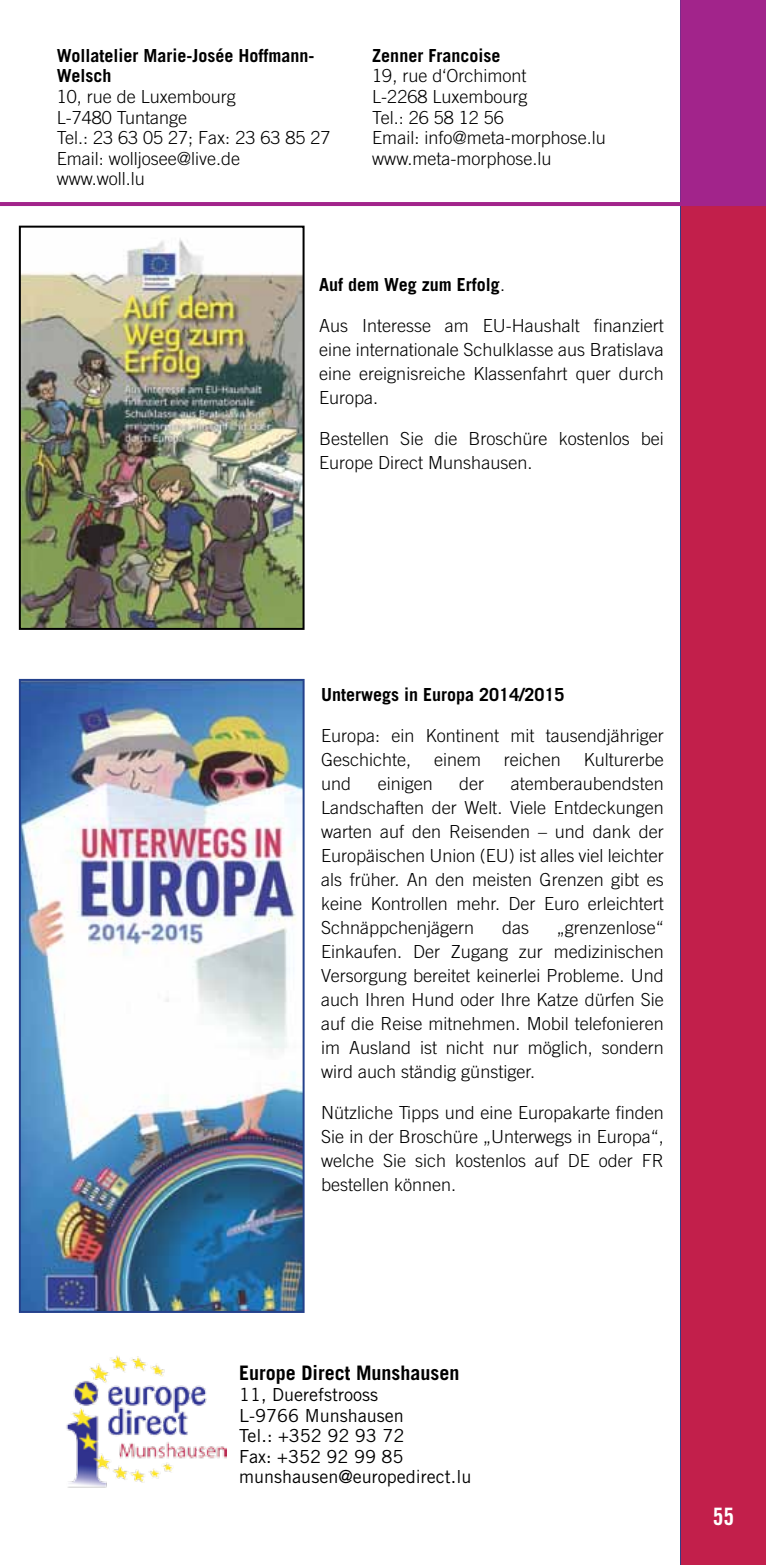
<style>
.page{position:relative;width:766px;height:1565px;background:#fff}
.page>*{position:absolute;margin:0;border:0;box-sizing:border-box;transform-origin:0 0}
.t1{font:24px "Trade Gothic LT Std Bd Cn 20";color:#fff}
.t2{font:700 20px "Trade Gothic LT Std";color:#000}
.t3{font:300 18px/24px "Trade Gothic LT Std";color:#000}
.t4{font:700 18px/20.6px "Trade Gothic LT Std";color:#000}
.t5{font:18px/20.6px "Trade Gothic LT Std";color:#000}
.s1{font-weight:300}
</style>
<div class="page">
<div style="left:680px;top:0;width:85px;height:202px;background:#a2248b"></div>
<hr style="left:0;top:202px;width:765px;height:4px;background:#a2248b">
<div style="left:680px;top:206px;width:85px;height:1359px;background:#c21f4b"></div>
<img style="left:22px;top:238px;width:279px;height:389px">
<div style="left:19px;top:226px;width:285px;height:404px;border:2px solid #000"></div>
<img style="left:66px;top:1355px;width:161px;height:133px">
<img style="left:22px;top:682px;width:279px;height:628px">
<div style="left:19px;top:679px;width:285px;height:634px;border:2px solid #24418c"></div>
<p class="t4" style="left:57px;top:45px;width:259px">Wollatelier Marie-Josée Hoffmann-<br>Welsch</p>
<p class="t3" style="left:57px;top:86px;width:275px;line-height:20.6px">10, rue de Luxembourg<br>L-7480 Tuntange<br>Tel.: 23 63 05 27; Fax: 23 63 85 27<br>Email: wolljosee@live.de www.woll.lu</p>
<p class="t4" style="left:372px;top:45px;width:129px">Zenner Francoise</p>
<p class="t3" style="left:372px;top:65px;width:235px;line-height:20.6px">19, rue d‘Orchimont<br>L-2268 Luxembourg<br>Tel.: 26 58 12 56<br>Email: info@meta-morphose.lu www.meta-morphose.lu</p>
<p class="t4" style="left:319px;top:274px;width:187px">Auf dem Weg zum Erfolg<span class="s1">.</span></p>
<p class="t3" style="left:319px;top:313px;width:346px;text-align:justify">Aus Interesse am EU-Haushalt finanziert eine internationale Schulklasse aus Bratislava eine ereignisreiche Klassenfahrt quer durch Europa.</p>
<p class="t3" style="left:319px;top:426px;width:346px">Bestellen Sie die Broschüre kostenlos bei<br>Europe Direct Munshausen.</p>
<p class="t4" style="left:321px;top:683px;width:245px">Unterwegs in Europa 2014/2015</p>
<p class="t3" style="left:321px;top:723px;width:344px">Europa: ein Kontinent mit tausendjähriger<br>Geschichte,</p>
<p class="t3" style="left:434px;top:747px;width:48px">einem</p>
<p class="t3" style="left:503px;top:747px;width:59px">reichen</p>
<p class="t3" style="left:583px;top:747px;width:82px">Kulturerbe</p>
<p class="t3" style="left:321px;top:771px;width:344px;text-align:justify;text-indent:189px">atemberaubendsten Landschaften der Welt. Viele Entdeckungen warten auf den Reisenden – und dank der Europäischen Union (EU) ist alles viel leichter als früher. An den meisten Grenzen gibt es keine Kontrollen mehr. Der Euro erleichtert Schnäppchenjägern</p>
<p class="t3" style="left:321px;top:771px;width:32px">und</p>
<p class="t3" style="left:377px;top:771px;width:57px">einigen</p>
<p class="t3" style="left:459px;top:771px;width:27px">der</p>
<p class="t3" style="left:321px;top:915px;width:344px;text-align:justify;text-indent:235px">„grenzenlose“ Einkaufen. Der Zugang zur medizinischen Versorgung bereitet keinerlei Probleme. Und auch Ihren Hund oder Ihre Katze dürfen Sie auf die Reise mitnehmen. Mobil telefonieren im Ausland ist nicht nur möglich, sondern wird auch ständig günstiger.</p>
<p class="t3" style="left:321px;top:1100px;width:344px;text-align:justify">Nützliche Tipps und eine Europakarte finden Sie in der Broschüre „Unterwegs in Europa“, welche Sie sich kostenlos auf DE oder FR bestellen können.</p>
<p class="t3" style="left:502px;top:915px;width:28px">das</p>
<p class="t2" style="left:239px;top:1361px;width:221px">Europe Direct Munshausen</p>
<p class="t5" style="left:239px;top:1384px;width:233px">11, Duerefstrooss<br>L-9766 Munshausen<br>Tel.: +352 92 93 72<br>Fax: +352 92 99 85 munshausen@europedirect.lu</p>
<h1 class="t1" style="left:712px;top:1501px;width:23px">55</h1>
</div>
